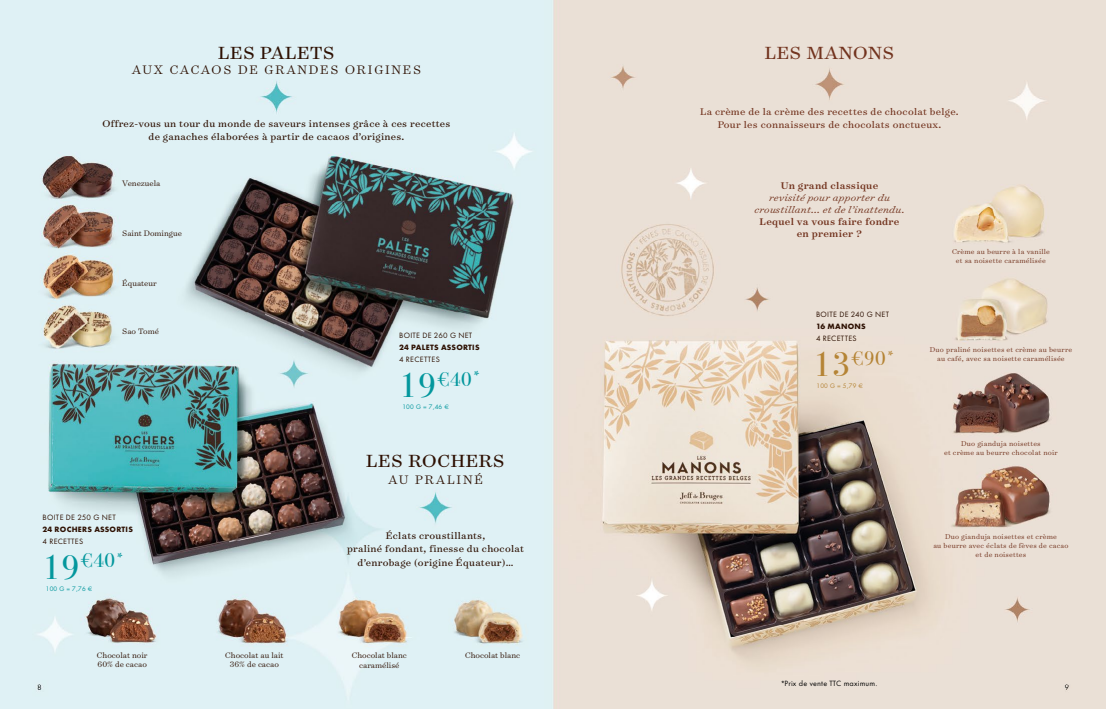
<style>
.page{position:relative;width:1106px;height:709px;background:#fff}
.page>*{position:absolute;margin:0;border:0;box-sizing:border-box;transform-origin:0 0}
.t1{font:20px "Surveyor Text";letter-spacing:.025em;color:#2e1103}
.t2{font:20px "Surveyor Text";letter-spacing:.025em;color:#72331e}
.t3{font:19.8px "Bodoni Svty Two ITCTT";color:#03979d}
.t4{font:19.8px "Bodoni Svty Two ITCTT";color:#b58435}
.t5{font:300 14px "Surveyor Text";letter-spacing:.125em;color:#2e1103}
.t6{font:11px/13.2px "Surveyor Text";letter-spacing:.025em;color:#2e1103;text-align:center}
.t7{font:11px/13.2px "Surveyor Text";letter-spacing:.025em;color:#72331e;text-align:center}
.t8{font:italic 300 11px/12px "Surveyor Text";letter-spacing:.025em;color:#72331e;text-align:center}
.t9{font:500 11px/12px "Surveyor Text";letter-spacing:.025em;color:#72331e;text-align:center}
.t10{font:300 9px/9px "Surveyor Text";color:#2e1103;text-align:center}
.t11{font:300 8px/9px "Surveyor Text";letter-spacing:.025em;color:#72331e;text-align:center}
.t12{font:8px "Futura PT";letter-spacing:.035em;color:#2e1103}
.t13{font:700 8px "Futura PT";letter-spacing:.035em;color:#2e1103}
.t14{font:7px "Futura Now Var";letter-spacing:.025em;color:#000}
.t15{font:6px "Futura";letter-spacing:.025em;color:#03979d}
.t16{font:6px "Futura";color:#b58435}
.s1{font-size:34px}
.s2{font-family:"Euro Sans";font-size:6.5px}
</style>
<div class="page">
<img style="left:0;top:0;width:1105px;height:709px">
<h1 class="t1" style="left:218px;top:40px;width:118px">LES PALETS</h1>
<h3 class="t5" style="left:132px;top:61px;width:291px">AUX CACAOS DE GRANDES ORIGINES</h3>
<h3 class="t6" style="left:103px;top:117px;width:349px">Offrez-vous un tour du monde de saveurs intenses grâce à ces recettes de ganaches élaborées à partir de cacaos d’origines.</h3>
<p class="t10" style="left:122px;top:179px;width:40px">Venezuela</p>
<p class="t10" style="left:122px;top:228px;width:61px">Saint Domingue</p>
<p class="t10" style="left:122px;top:278px;width:36px">Équateur</p>
<p class="t10" style="left:122px;top:327px;width:38px">Sao Tomé</p>
<p class="t12" style="left:43px;top:512px;width:75px">BOITE DE 250 G NET</p>
<p class="t13" style="left:43px;top:523px;width:92px">24 ROCHERS ASSORTIS</p>
<p class="t12" style="left:43px;top:536px;width:42px">4 RECETTES</p>
<h2 class="t3" style="left:43px;top:544px;width:83px"><span class="s1">19</span>€40<sup>*</sup></h2>
<p class="t15" style="left:46px;top:584px;width:48px">100 G = 7,76 <span class="s2">€</span></p>
<p class="t12" style="left:399px;top:331px;width:75px">BOITE DE 260 G NET</p>
<p class="t13" style="left:399px;top:342px;width:82px">24 PALETS ASSORTIS</p>
<p class="t12" style="left:399px;top:355px;width:42px">4 RECETTES</p>
<h2 class="t3" style="left:399px;top:363px;width:83px"><span class="s1">19</span>€40<sup>*</sup></h2>
<p class="t15" style="left:402px;top:403px;width:48px">100 G = 7,46 <span class="s2">€</span></p>
<h1 class="t1" style="left:366px;top:448px;width:140px">LES ROCHERS</h1>
<h3 class="t5" style="left:388px;top:471px;width:96px">AU PRALINÉ</h3>
<h3 class="t6" style="left:347px;top:529px;width:178px">Éclats croustillants,<br>praliné fondant, finesse du chocolat d’enrobage (origine Équateur)…</h3>
<p class="t10" style="left:97px;top:650px;width:52px;text-align:left">Chocolat noir<br>60% de cacao</p>
<p class="t10" style="left:225px;top:650px;width:60px">Chocolat au lait<br>36% de cacao</p>
<p class="t10" style="left:352px;top:650px;width:57px;line-height:9.8px">Chocolat blanc caramélisé</p>
<p class="t10" style="left:465px;top:650px;width:57px">Chocolat blanc</p>
<h1 class="t2" style="left:764px;top:40px;width:131px">LES MANONS</h1>
<h3 class="t7" style="left:700px;top:104px;width:260px">La crème de la crème des recettes de chocolat belge.<br>Pour les connaisseurs de chocolats onctueux.</h3>
<h3 class="t9" style="left:780px;top:179px;width:99px">Un grand classique</h3>
<h3 class="t8" style="left:754px;top:191px;width:151px">revisité pour apporter du croustillant... et de l’inattendu.</h3>
<h3 class="t9" style="left:759px;top:215px;width:141px">Lequel va vous faire fondre en premier ?</h3>
<p class="t12" style="left:816px;top:310px;width:75px">BOITE DE 240 G NET</p>
<p class="t13" style="left:816px;top:321px;width:51px">16 MANONS</p>
<p class="t12" style="left:816px;top:334px;width:42px">4 RECETTES</p>
<h2 class="t4" style="left:813px;top:342px;width:83px"><span class="s1">13</span>€90<sup>*</sup></h2>
<p class="t16" style="left:816px;top:382px;width:48px">100 G = 5,79 <span class="s2">€</span></p>
<p class="t11" style="left:952px;top:246px;width:99px">Crème au beurre à la vanille et sa noisette caramélisée</p>
<p class="t11" style="left:929px;top:344px;width:144px">Duo praliné noisettes et crème au beurre au café, avec sa noisette caramélisée</p>
<p class="t11" style="left:944px;top:439px;width:115px">Duo gianduja noisettes<br>et crème au beurre chocolat noir</p>
<p class="t11" style="left:933px;top:532px;width:137px">Duo gianduja noisettes et crème<br>au beurre avec éclats de fèves de cacao et de noisettes</p>
<p class="t14" style="left:781px;top:677px;width:98px">*Prix de vente TTC maximum.</p>
</div>
